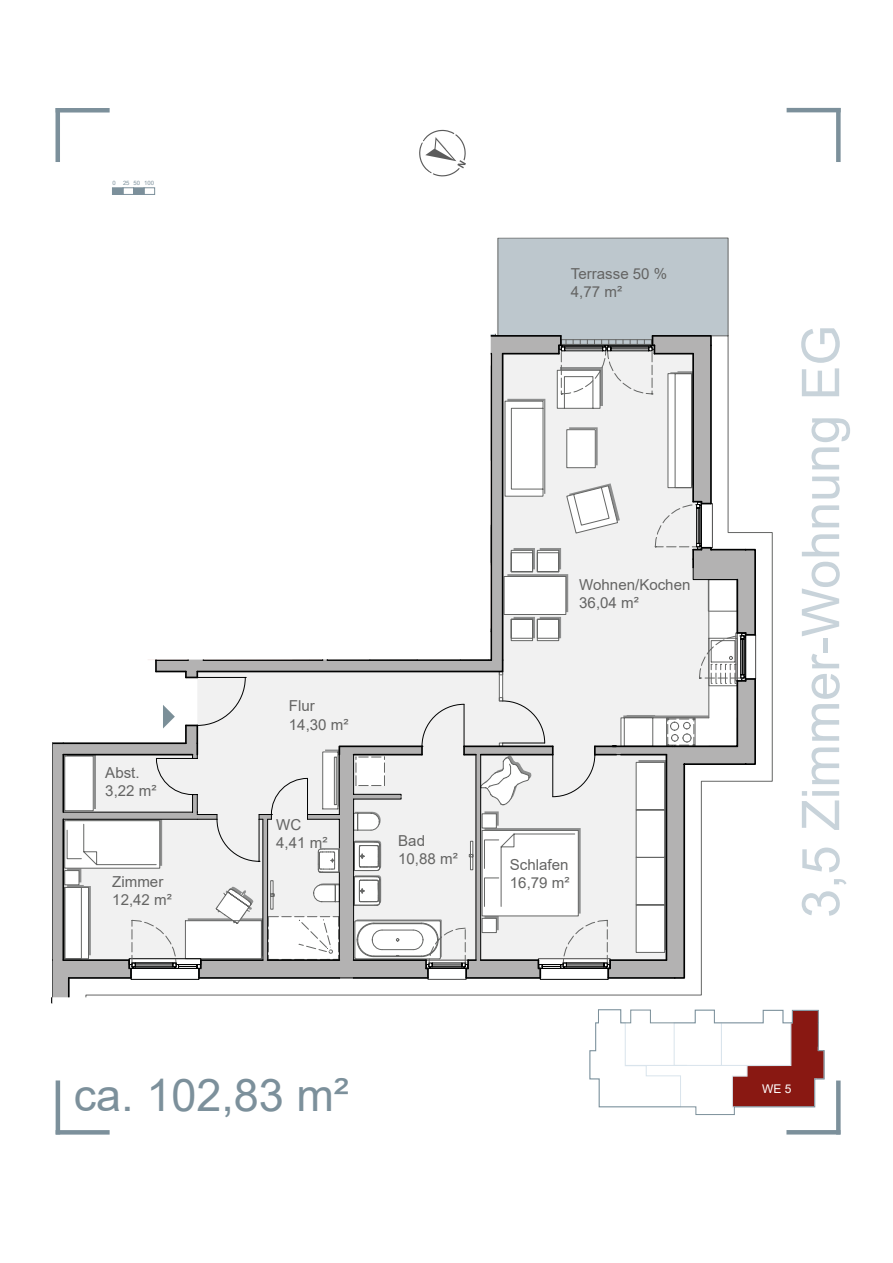
<style>
.page{position:relative;width:893px;height:1263px;background:#fff}
.page>*{position:absolute;margin:0;border:0;box-sizing:border-box;transform-origin:0 0}
.t1{font:52.05px "Arial";color:#c8d3da}
.t2{font:45px "Arial";color:#7c909b}
.t3{font:15.15px/18.1px "Arial";color:#646463}
.t4{font:12px "Arial";color:#fff}
.t5{font:6px "Arial";color:#7c909b}
.s1{font-style:inherit}
</style>
<div class="page">
<div style="left:836px;top:1080px;width:5px;height:54px;background:#7c909b"></div>
<hr style="left:787px;top:108px;width:54px;height:4px;background:#7c909b">
<hr style="left:786px;top:1130px;width:54px;height:4px;background:#7c909b">
<div style="left:836px;top:108px;width:5px;height:54px;background:#7c909b"></div>
<hr style="left:56px;top:108px;width:4px;height:54px;background:#7c909b">
<svg style="left:60px;top:1130px;width:50px;height:4px"></svg>
<div style="left:56px;top:108px;width:54px;height:5px;background:#7c909b"></div>
<hr style="left:56px;top:1080px;width:4px;height:54px;background:#7c909b">
<svg style="left:589px;top:1009px;width:236px;height:106px"></svg>
<div style="left:112px;top:188px;width:11px;height:6px;background:#7c909b"></div>
<div style="left:112px;top:187px;width:11px;height:8px;border:1px solid #7c909b"></div>
<div style="left:123px;top:187px;width:11px;height:8px;border:1px solid #7c909b"></div>
<div style="left:134px;top:188px;width:10px;height:6px;background:#7c909b"></div>
<div style="left:133px;top:187px;width:12px;height:8px;border:1px solid #7c909b"></div>
<div style="left:144px;top:187px;width:11px;height:8px;border:1px solid #7c909b"></div>
<svg style="left:52px;top:238px;width:704px;height:742px"></svg>
<svg style="left:419px;top:130px;width:47px;height:46px"></svg>
<p class="t5" style="left:113px;top:179px;width:43px">0 25 50 100</p>
<p class="t3" style="left:571px;top:265px;width:98px">Terrasse 50 %<br>4,77 m²</p>
<p class="t3" style="left:105px;top:763px;width:53px">Abst.<br>3,2<span class="s1">2</span> m²</p>
<p class="t3" style="left:112px;top:873px;width:61px">Zimmer<br>12,42 m²</p>
<p class="t3" style="left:289px;top:697px;width:61px">Flur<br>14,3<span class="s1">0</span> m²</p>
<p class="t3" style="left:276px;top:815px;width:53px">WC<br>4,41 m²</p>
<p class="t3" style="left:398px;top:832px;width:61px">Bad<br>10,88 m²</p>
<p class="t3" style="left:579px;top:575px;width:113px">Wohnen/Kochen<br>36,04 m²</p>
<p class="t3" style="left:510px;top:856px;width:61px">Schlafen<br>16,79 m²</p>
<h2 class="t2" style="left:74px;top:1064px;width:277px">ca. 102,83 m²</h2>
<h1 class="t1" style="left:785px;top:918px;width:594px;rotate:-90deg">3,5 Zimmer-Wohnung EG</h1>
<p class="t4" style="left:762px;top:1080px;width:31px">WE 5</p>
</div>
